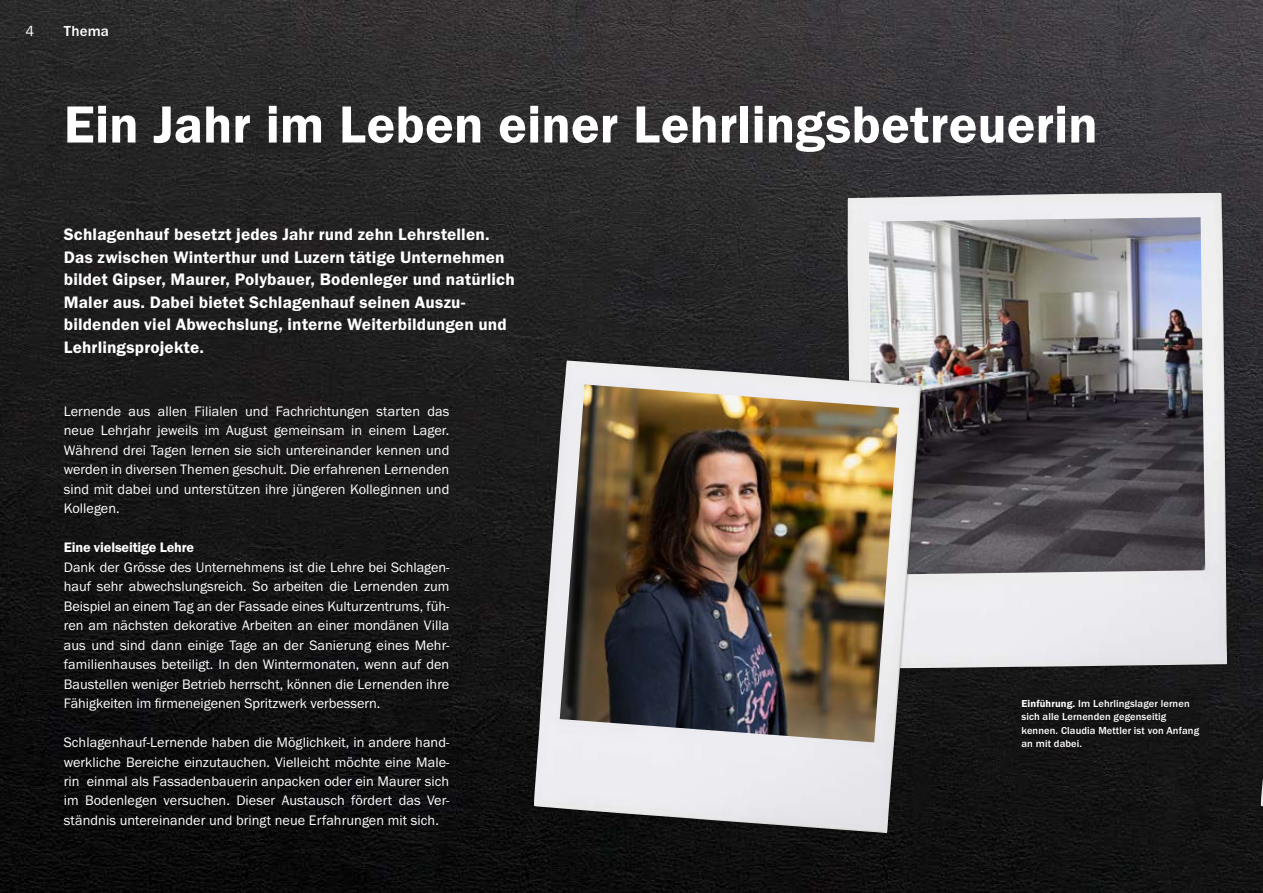
<style>
.page{position:relative;width:1263px;height:893px;background:#fff}
.page>*{position:absolute;margin:0;border:0;box-sizing:border-box;transform-origin:0 0}
.t1{font:600 54px "Franklin Gothic Itc T";color:#fff}
.t2{font:600 17.25px/22.5px "Franklin Gothic Itc T";letter-spacing:.01em;color:#fff}
.t3{font:500 15px "Franklin Gothic Itc T";letter-spacing:.015em;color:#fff}
.t4{font:15px "Franklin Gothic Itc T";color:#fff}
.t5{font:14.25px/19.5px "Franklin Gothic Itc T";letter-spacing:.005em;color:#fff;text-align:justify}
.t6{font:600 14.25px "Franklin Gothic Itc T";letter-spacing:-.01em;color:#fff}
.t7{font:500 10.5px/13.5px "Franklin Gothic Itc T";letter-spacing:.01em;color:#fff}
.s1{font-weight:600}
</style>
<div class="page">
<img style="left:0;top:0;width:1263px;height:893px">
<div style="left:1008px;top:685px;width:204px;height:76px;background:#151515"></div>
<img style="left:847px;top:193px;width:380px;height:475px">
<img style="left:869px;top:217px;width:336px;height:358px">
<img style="left:534px;top:360px;width:387px;height:473px">
<img style="left:560px;top:384px;width:339px;height:358px">
<hr style="left:1259px;top:334px;width:4px;height:509px;background:#000;opacity:.27">
<img style="left:1261px;top:777px;width:2px;height:29px">
<p class="t4" style="left:26px;top:22px;width:10px">4</p>
<p class="t3" style="left:64px;top:22px;width:47px">Thema</p>
<h1 class="t1" style="left:64px;top:93px;width:1035px">Ein Jahr im Leben einer Lehrlingsbetreuerin</h1>
<p class="t2" style="left:64px;top:223px;width:452px">Schlagenhauf besetzt jedes Jahr rund zehn Lehrstellen.<br>Das zwischen Winterthur und Luzern tätige Unternehmen bildet Gipser, Maurer, Polybauer, Bodenleger und natürlich Maler aus. Dabei bietet Schlagenhauf seinen Auszu&shy;bildenden viel Abwechslung, interne Weiterbildungen und Lehrlingsprojekte.</p>
<p class="t5" style="left:64px;top:401px;width:387px">Lernende aus allen Filialen und Fachrichtungen starten das neue Lehrjahr jeweils im August gemeinsam in einem Lager.<br>Während drei Tagen lernen sie sich untereinander kennen und werden in diversen Themen geschult. Die erfahrenen Lernenden sind mit dabei und unterstützen ihre jüngeren Kolleginnen und Kollegen.</p>
<p class="t6" style="left:64px;top:539px;width:132px">Eine vielseitige Lehre</p>
<p class="t5" style="left:64px;top:557px;width:387px">Dank der Grösse des Unternehmens ist die Lehre bei Schlagen&shy;hauf sehr abwechslungsreich. So arbeiten die Lernenden zum Beispiel an einem Tag an der Fassade eines Kulturzentrums, füh&shy;ren am nächsten dekorative Arbeiten an einer mondänen Villa aus und sind dann einige Tage an der Sanierung eines Mehr&shy;familienhauses beteiligt. In den Wintermonaten, wenn auf den Baustellen weniger Betrieb herrscht, können die Lernenden ihre Fähigkeiten im firmeneigenen Spritzwerk verbessern.</p>
<p class="t5" style="left:64px;top:732px;width:387px">Schlagenhauf-Lernende haben die Möglichkeit, in andere hand&shy;werkliche Bereiche einzutauchen. Vielleicht möchte eine Male&shy;rin einmal als Fassadenbauerin anpacken oder ein Maurer sich im Bodenlegen versuchen. Dieser Austausch fördert das Ver&shy;ständnis untereinander und bringt neue Erfahrungen mit sich.</p>
<p class="t7" style="left:1021px;top:696px;width:179px"><span class="s1">Einführung.</span> Im Lehrlingslager lernen sich alle Lernenden gegenseitig kennen. Claudia Mettler ist von Anfang an mit dabei.</p>
</div>
